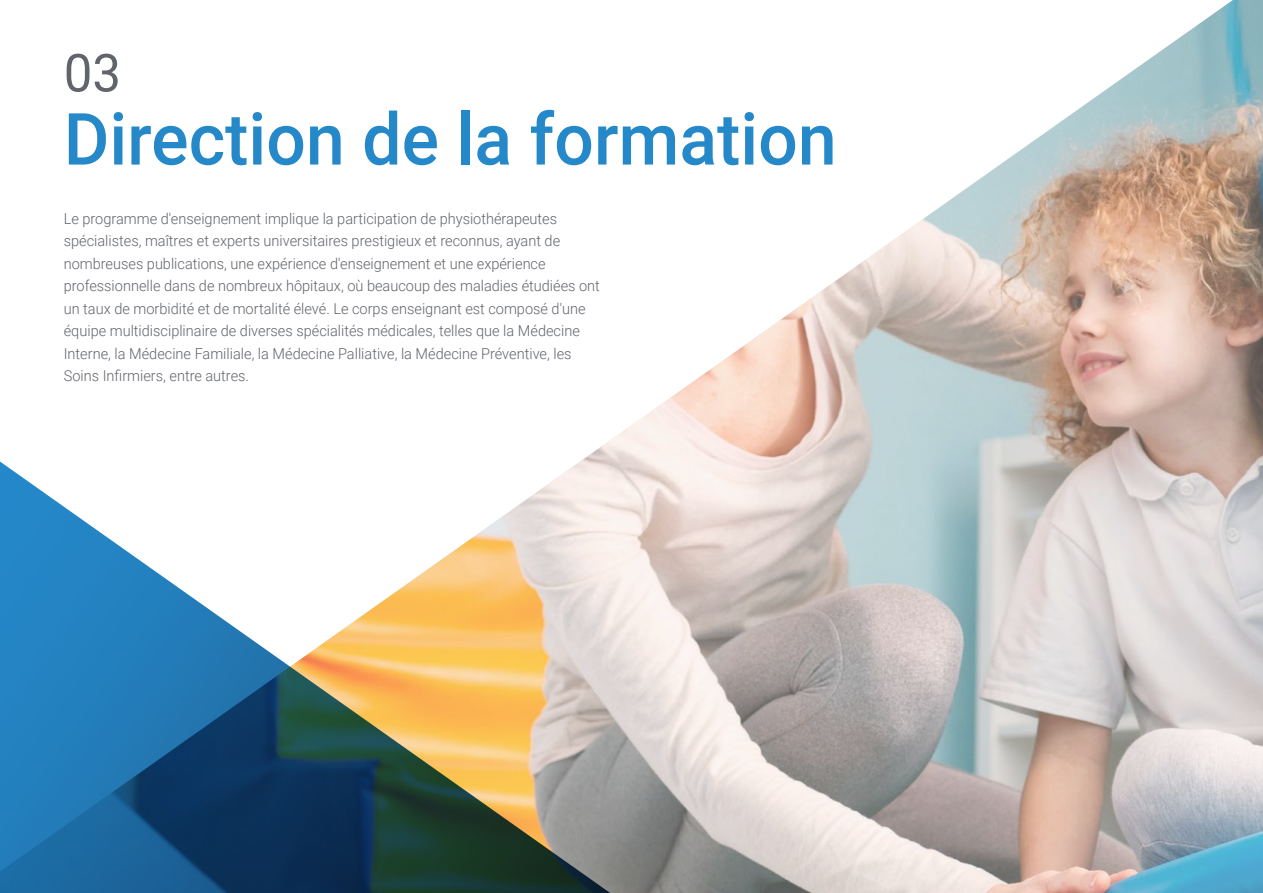
<style>
.page{position:relative;width:1263px;height:893px;background:#fff}
.page>*{position:absolute;margin:0;border:0;box-sizing:border-box;transform-origin:0 0}
.t1{font:500 72px "Roboto";color:#2488c9}
.t2{font:52.5px "Roboto";color:#61646a}
.t3{font:300 15px/22.5px "Roboto";color:#61646a}
</style>
<div class="page">
<img style="left:602px;top:0;width:661px;height:893px">
<svg style="left:0;top:446px;width:640px;height:447px"></svg>
<h2 class="t2" style="left:64px;top:36px;width:59px">03</h2>
<h1 class="t1" style="left:64px;top:89px;width:774px">Direction de la formation</h1>
<p class="t3" style="left:64px;top:207px;width:538px">Le programme d'enseignement implique la participation de physiothérapeutes spécialistes, maîtres et experts universitaires prestigieux et reconnus, ayant de nombreuses publications, une expérience d'enseignement et une expérience professionnelle dans de nombreux hôpitaux, où beaucoup des maladies étudiées ont un taux de morbidité et de mortalité élevé. Le corps enseignant est composé d'une équipe multidisciplinaire de diverses spécialités médicales, telles que la Médecine Interne, la Médecine Familiale, la Médecine Palliative, la Médecine Préventive, les Soins Infirmiers, entre autres.</p>
</div>
